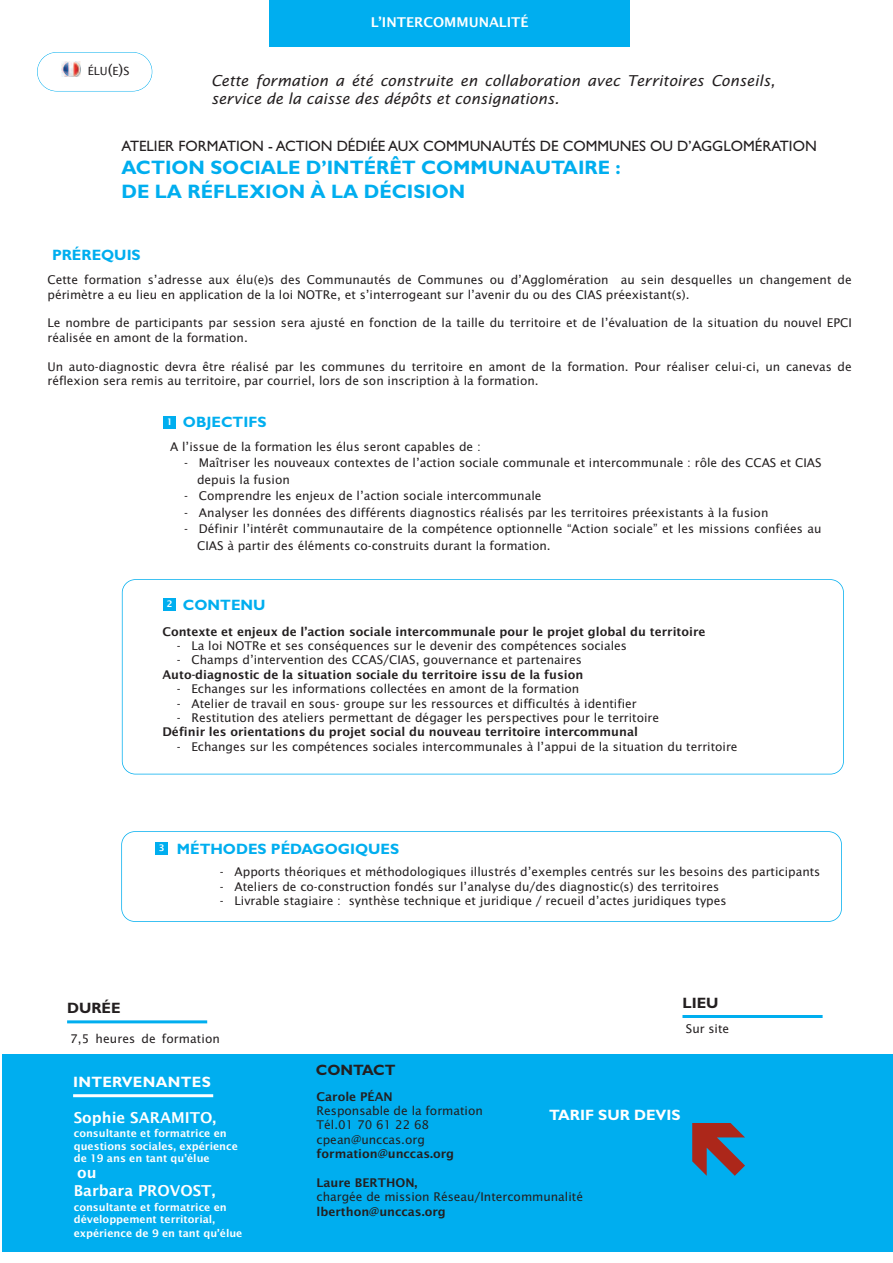
<style>
.page{position:relative;width:893px;height:1263px;background:#fff}
.page>*{position:absolute;margin:0;border:0;box-sizing:border-box;transform-origin:0 0}
.t1{font:700 19.5px/23.4px "Gill Sans";color:#00aeef}
.t2{font:italic 15px/18px "Lucida Sans";color:#231f20}
.t3{font:15px "Gill Sans";color:#231f20}
.t4{font:700 15px "Gill Sans";color:#00aeef}
.t5{font:700 15px "Gill Sans";color:#fff}
.t6{font:600 15px/18px "Lucida Sans";color:#fff}
.t7{font:700 15px "Gill Sans";color:#231f20}
.t8{font:700 15px "Gill Sans";letter-spacing:.02em;color:#fff}
.t9{font:600 13.5px "Lucida Sans";color:#fff}
.t10{font:12px/14.4px "Lucida Sans";color:#231f20}
.t11{font:600 12px "Lucida Sans";color:#231f20}
.t12{font:11.25px "Lucida Sans";color:#231f20}
.t13{font:600 10.5px/12.6px "Lucida Sans";color:#fff}
.t14{font:600 9px "Lucida Sans";color:#fff}
.s1{font-size:15px}
</style>
<div class="page">
<div style="left:2px;top:1054px;width:891px;height:198px;background:#00aeef"></div>
<hr style="left:73px;top:1094px;width:140px;height:3px;background:#fff">
<div style="left:269px;top:0;width:360px;height:46px;background:#00aeef"></div>
<div style="left:122px;top:579px;width:722px;height:195px;border:2px solid #00aeef;border-radius:14px"></div>
<hr style="left:682px;top:1015px;width:141px;height:3px;background:#00aeef">
<hr style="left:67px;top:1020px;width:140px;height:3px;background:#00aeef">
<div style="left:163px;top:416px;width:13px;height:13px;background:#00aeef"></div>
<div style="left:163px;top:598px;width:13px;height:13px;background:#00aeef"></div>
<div style="left:121px;top:831px;width:721px;height:91px;border:2px solid #00aeef;border-radius:14px"></div>
<div style="left:155px;top:842px;width:13px;height:13px;background:#00aeef"></div>
<div style="left:37px;top:52px;width:115px;height:39px;border:1px solid #00aeef;border-radius:20px"></div>
<svg style="left:62px;top:61px;width:19px;height:16px"></svg>
<img style="left:62px;top:61px;width:18px;height:15px">
<p class="t12" style="left:88px;top:65px;width:43px">ÉLU<span class="s1">(</span>E<span class="s1">)</span>S</p>
<p class="t9" style="left:371px;top:15px;width:160px">L’INTERCOMMUNALITÉ</p>
<p class="t5" style="left:292px;top:11px;width:248px">Les fondamentaux des CCAS/CIAS</p>
<p class="t2" style="left:211px;top:71px;width:566px">Cette formation a été construite en collaboration avec Territoires Conseils, service de la caisse des dépôts et consignations.</p>
<p class="t3" style="left:122px;top:137px;width:697px">ATELIER FORMATION - ACTION DÉDIÉE AUX COMMUNAUTÉS DE COMMUNES OU D’AGGLOMÉRATION</p>
<h1 class="t1" style="left:122px;top:156px;width:501px">ACTION SOCIALE D’INTÉRÊT COMMUNAUTAIRE :<br>DE LA RÉFLEXION À LA DÉCISION</h1>
<p class="t4" style="left:52px;top:246px;width:90px">PRÉREQUIS</p>
<p class="t10" style="left:47px;top:273px;width:806px">Cette formation s’adresse aux élu(e)s des Communautés de Communes ou d’Agglomération au sein desquelles un changement de périmètre a eu lieu en application de la loi NOTRe, et s’interrogeant sur l’avenir du ou des CIAS préexistant(s).</p>
<p class="t10" style="left:47px;top:316px;width:806px">Le nombre de participants par session sera ajusté en fonction de la taille du territoire et de l’évaluation de la situation du nouvel EPCI réalisée en amont de la formation.</p>
<p class="t10" style="left:47px;top:359px;width:806px">Un auto-diagnostic devra être réalisé par les communes du territoire en amont de la formation. Pour réaliser celui-ci, un canevas de réflexion sera remis au territoire, par courriel, lors de son inscription à la formation.</p>
<p class="t14" style="left:167px;top:417px;width:7px">1</p>
<p class="t4" style="left:183px;top:413px;width:85px">OBJECTIFS</p>
<p class="t10" style="left:170px;top:439px;width:312px">A l’issue de la formation les élus seront capables de :</p>
<p class="t10" style="left:197px;top:455px;width:626px;line-height:16.5px;text-indent:-13px">- Maîtriser les nouveaux contextes de l’action sociale communale et intercommunale : rôle des CCAS et CIAS depuis la fusion</p>
<p class="t10" style="left:184px;top:489px;width:359px">- Comprendre les enjeux de l’action sociale intercommunale</p>
<p class="t10" style="left:184px;top:505px;width:586px">- Analyser les données des différents diagnostics réalisés par les territoires préexistants à la fusion</p>
<p class="t10" style="left:197px;top:521px;width:626px;line-height:16.5px;text-indent:-13px">- Définir l’intérêt communautaire de la compétence optionnelle “Action sociale” et les missions confiées au<br>CIAS à partir des éléments co-construits durant la formation.</p>
<p class="t4" style="left:183px;top:596px;width:84px">CONTENU</p>
<p class="t11" style="left:162px;top:624px;width:544px">Contexte et enjeux de l’action sociale intercommunale pour le projet global du territoire</p>
<p class="t10" style="left:177px;top:639px;width:452px">- La loi NOTRe et ses conséquences sur le devenir des compétences sociales</p>
<p class="t10" style="left:177px;top:653px;width:407px">- Champs d’intervention des CCAS/CIAS, gouvernance et partenaires</p>
<p class="t11" style="left:162px;top:667px;width:422px">Auto-diagnostic de la situation sociale du territoire issu de la fusion</p>
<p class="t10" style="left:177px;top:682px;width:404px">- Echanges sur les informations collectées en amont de la formation</p>
<p class="t10" style="left:177px;top:696px;width:462px">- Atelier de travail en sous- groupe sur les ressources et difficultés à identifier</p>
<p class="t10" style="left:177px;top:711px;width:484px">- Restitution des ateliers permettant de dégager les perspectives pour le territoire</p>
<p class="t11" style="left:162px;top:725px;width:477px">Définir les orientations du projet social du nouveau territoire intercommunal</p>
<p class="t10" style="left:177px;top:739px;width:562px">- Echanges sur les compétences sociales intercommunales à l’appui de la situation du territoire</p>
<p class="t14" style="left:167px;top:598px;width:7px">2</p>
<p class="t14" style="left:159px;top:843px;width:7px">3</p>
<p class="t4" style="left:177px;top:840px;width:224px">MÉTHODES PÉDAGOGIQUES</p>
<p class="t10" style="left:220px;top:865px;width:602px">- Apports théoriques et méthodologiques illustrés d’exemples centrés sur les besoins des participants</p>
<p class="t10" style="left:220px;top:879px;width:501px">- Ateliers de co-construction fondés sur l’analyse du/des diagnostic(s) des territoires</p>
<p class="t10" style="left:220px;top:894px;width:508px">- Livrable stagiaire : synthèse technique et juridique / recueil d’actes juridiques types</p>
<p class="t7" style="left:67px;top:999px;width:55px">DURÉE</p>
<p class="t7" style="left:682px;top:994px;width:38px">LIEU</p>
<p class="t10" style="left:70px;top:1031px;width:151px">7,5 heures de formation</p>
<p class="t10" style="left:686px;top:1021px;width:45px">Sur site</p>
<p class="t8" style="left:73px;top:1073px;width:139px">INTERVENANTES</p>
<p class="t6" style="left:74px;top:1108px;width:144px">Sophie SARAMITO,</p>
<p class="t13" style="left:74px;top:1127px;width:166px">consultante et formatrice en questions sociales, expérience de 19 ans en tant qu’élue</p>
<p class="t6" style="left:74px;top:1164px;width:143px">ou<br>Barbara PROVOST,</p>
<p class="t13" style="left:74px;top:1201px;width:155px">consultante et formatrice en développement territorial,</p>
<p class="t13" style="left:74px;top:1227px;width:170px">expérience de 9 en tant qu’élue</p>
<p class="t7" style="left:316px;top:1061px;width:81px">CONTACT</p>
<p class="t11" style="left:317px;top:1089px;width:78px">Carole PÉAN</p>
<p class="t10" style="left:317px;top:1104px;width:168px">Responsable de la formation<br>Tél.01 70 61 22 68 cpean@unccas.org</p>
<p class="t11" style="left:317px;top:1147px;width:139px">formation@unccas.org</p>
<p class="t11" style="left:317px;top:1176px;width:102px">Laure BERTHON,</p>
<p class="t10" style="left:317px;top:1190px;width:268px">chargée de mission Réseau/Intercommunalité</p>
<p class="t11" style="left:317px;top:1205px;width:131px">lberthon@unccas.org</p>
<p class="t5" style="left:549px;top:1106px;width:133px">TARIF SUR DEVIS</p>
</div>
